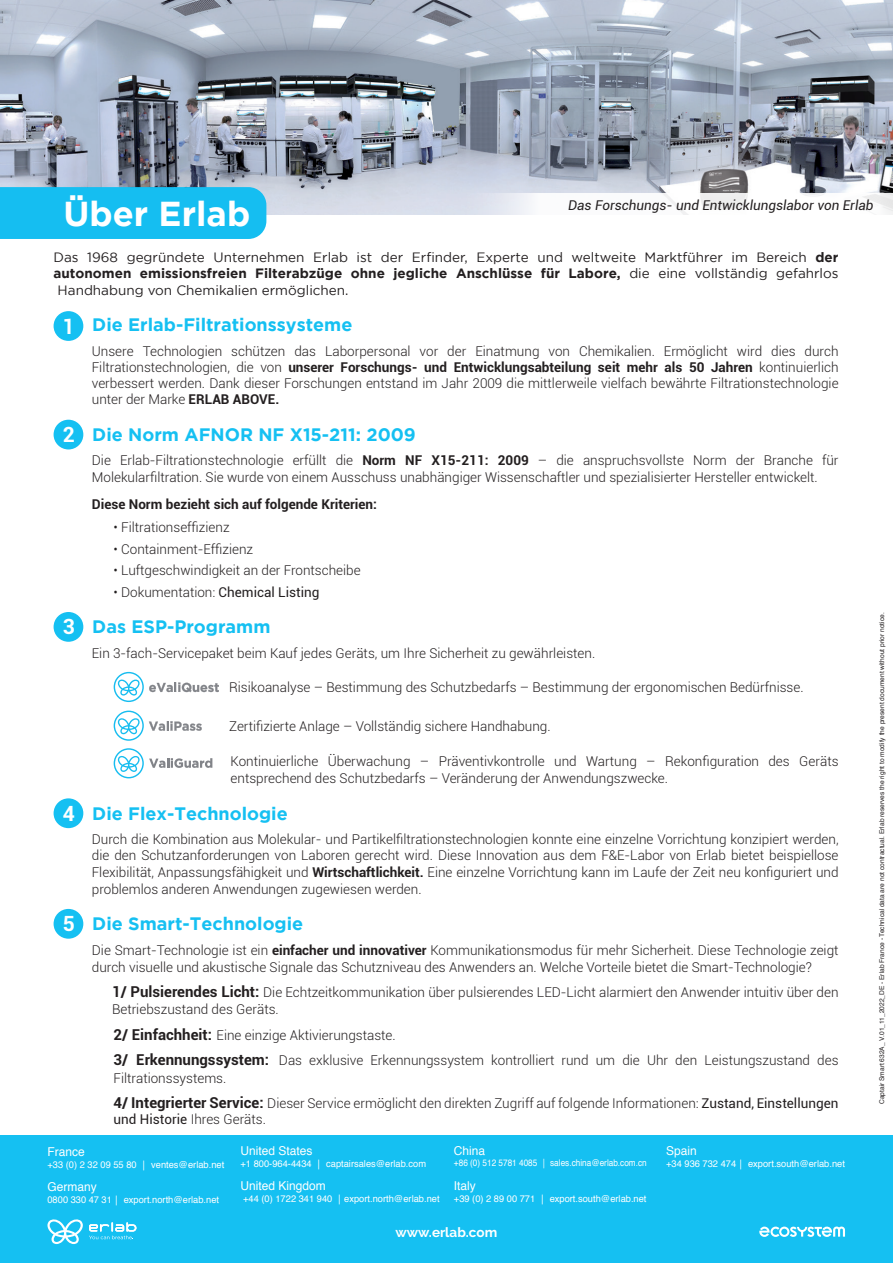
<style>
.page{position:relative;width:893px;height:1263px;background:#fff}
.page>*{position:absolute;margin:0;border:0;box-sizing:border-box;transform-origin:0 0}
.t1{font:700 34.5px "Gotham";color:#fff}
.t2{font:700 18px "Gotham";color:#15c0f2}
.t3{font:300 13.5px/16.2px "Roboto";color:#231f20}
.t4{font:13.5px "Gotham";color:#231f20}
.t5{font:700 13.5px "Gotham";color:#231f20}
.t6{font:italic 13.5px "Roboto";color:#231f20}
.t7{font:700 13.5px "Roboto";color:#231f20}
.t8{font:700 13.5px "Raleway";color:#fff}
.t9{font:12.15px "Helvetica";color:#fff}
.t10{font:9.45px "Helvetica";color:#fff}
.t11{font:9.3px "Helvetica";color:#fff;scale:.89 1}
.t12{font:6.6px "Helvetica";color:#231f20}
.s1{font-weight:700}
.s2{font-weight:400}
.s3{font-family:"Roboto";font-size:21px;color:#fff}
.s4{font-weight:700;font-size:15px}
</style>
<div class="page">
<img style="left:0;top:0;width:893px;height:214px">
<svg style="left:451px;top:193px;width:442px;height:22px"></svg>
<div style="left:0;top:187px;width:266px;height:52px;background:#15bef1"></div>
<div style="left:54px;top:311px;width:29px;height:30px;background:#15c0f2;border-radius:50%"></div>
<div style="left:54px;top:420px;width:29px;height:29px;background:#15c0f2;border-radius:50%"></div>
<div style="left:54px;top:612px;width:29px;height:30px;background:#15c0f2;border-radius:50%"></div>
<div style="left:54px;top:798px;width:29px;height:30px;background:#15c0f2;border-radius:50%"></div>
<div style="left:54px;top:909px;width:29px;height:30px;background:#15c0f2;border-radius:50%"></div>
<div style="left:0;top:1135px;width:893px;height:128px;background:#15c0f2"></div>
<svg style="left:759px;top:1226px;width:86px;height:11px"></svg>
<svg style="left:89px;top:1222px;width:47px;height:18px"></svg>
<svg style="left:47px;top:1219px;width:36px;height:25px"></svg>
<svg style="left:114px;top:672px;width:105px;height:30px"></svg>
<svg style="left:114px;top:711px;width:88px;height:30px"></svg>
<svg style="left:114px;top:748px;width:98px;height:30px"></svg>
<h1 class="t1" style="left:63px;top:193px;width:188px">Über Erlab</h1>
<p class="t4" style="left:54px;top:250px;width:786px">Das 1968 gegründete Unternehmen Erlab ist der Erfinder, Experte und weltweite Marktführer im Bereich <span class="s1">der</span></p>
<p class="t5" style="left:54px;top:266px;width:786px">autonomen emissionsfreien Filterabzüge ohne jegliche Anschlüsse für Labore, <span class="s2">die eine vollständig gefahrlos</span></p>
<p class="t4" style="left:58px;top:282px;width:292px">Handhabung von Chemikalien ermöglichen.</p>
<p class="t6" style="left:568px;top:196px;width:307px">Das Forschungs- und Entwicklungslabor von Erlab</p>
<h2 class="t2" style="left:63px;top:315px;width:291px"><span class="s3">1</span> Die Erlab-Filtrationssysteme</h2>
<p class="t3" style="left:92px;top:342px;width:748px;text-align:justify">Unsere Technologien schützen das Laborpersonal vor der Einatmung von Chemikalien. Ermöglicht wird dies durch Filtrationstechnologien, die von <span class="s1">unserer Forschungs- und Entwicklungsabteilung seit mehr als 50 Jahren</span> kontinuierlich verbessert werden. Dank dieser Forschungen entstand im Jahr 2009 die mittlerweile vielfach bewährte Filtrationstechnologie unter der Marke <span class="s1">ERLAB ABOVE.</span></p>
<h2 class="t2" style="left:63px;top:424px;width:355px"><span class="s3">2</span> Die Norm AFNOR NF X15-211: 2009</h2>
<p class="t3" style="left:92px;top:452px;width:748px">Die Erlab-Filtrationstechnologie erfüllt die <span class="s1">Norm NF X15-211: 2009</span> – die anspruchsvollste Norm der Branche für<br>Molekularfiltration. Sie wurde von einem Ausschuss unabhängiger Wissenschaftler und spezialisierter Hersteller entwickelt.</p>
<p class="t7" style="left:92px;top:495px;width:287px">Diese Norm bezieht sich auf folgende Kriterien:</p>
<p class="t3" style="left:114px;top:519px;width:118px">• Filtrationseffizienz</p>
<p class="t3" style="left:114px;top:540px;width:141px">• Containment-Effizienz</p>
<p class="t3" style="left:114px;top:562px;width:249px">• Luftgeschwindigkeit an der Frontscheibe</p>
<p class="t3" style="left:114px;top:583px;width:207px">• Dokumentation: <span class="s2">Chemical Listing</span></p>
<h2 class="t2" style="left:63px;top:616px;width:209px"><span class="s3">3</span> Das ESP-Programm</h2>
<p class="t3" style="left:92px;top:644px;width:505px">Ein 3-fach-Servicepaket beim Kauf jedes Geräts, um Ihre Sicherheit zu gewährleisten.</p>
<p class="t3" style="left:229px;top:678px;width:576px">Risikoanalyse – Bestimmung des Schutzbedarfs – Bestimmung der ergonomischen Bedürfnisse.</p>
<p class="t3" style="left:229px;top:718px;width:323px">Zertifizierte Anlage – Vollständig sichere Handhabung.</p>
<p class="t3" style="left:231px;top:752px;width:609px;line-height:17.1px">Kontinuierliche Überwachung – Präventivkontrolle und Wartung – Rekonfiguration des Geräts entsprechend des Schutzbedarfs – Veränderung der Anwendungszwecke.</p>
<h2 class="t2" style="left:63px;top:803px;width:226px"><span class="s3">4</span> Die Flex-Technologie</h2>
<p class="t3" style="left:92px;top:831px;width:748px;text-align:justify">Durch die Kombination aus Molekular- und Partikelfiltrationstechnologien konnte eine einzelne Vorrichtung konzipiert werden, die den Schutzanforderungen von Laboren gerecht wird. Diese Innovation aus dem F&amp;E-Labor von Erlab bietet beispiellose Flexibilität, Anpassungsfähigkeit und <span class="s1">Wirtschaftlichkeit.</span> Eine einzelne Vorrichtung kann im Laufe der Zeit neu konfiguriert und problemlos anderen Anwendungen zugewiesen werden.</p>
<h2 class="t2" style="left:63px;top:913px;width:242px"><span class="s3">5</span> Die Smart-Technologie</h2>
<p class="t3" style="left:92px;top:941px;width:748px;line-height:17.1px">Die Smart-Technologie ist ein <span class="s1">einfacher und innovativer</span> Kommunikationsmodus für mehr Sicherheit. Diese Technologie zeigt durch visuelle und akustische Signale das Schutzniveau des Anwenders an. Welche Vorteile bietet die Smart-Technologie?</p>
<p class="t3" style="left:112px;top:983px;width:728px;line-height:17.1px"><span class="s4">1/ Pulsierendes Licht:</span> Die Echtzeitkommunikation über pulsierendes LED-Licht alarmiert den Anwender intuitiv über den<br>Betriebszustand des Geräts.</p>
<p class="t3" style="left:114px;top:1022px;width:726px;line-height:25.5px"><span class="s4">2/ Einfachheit:</span> Eine einzige Aktivierungstaste.<br><span class="s4">3/ Erkennungssystem:</span> Das exklusive Erkennungssystem kontrolliert rund um die Uhr den Leistungszustand des</p>
<p class="t3" style="left:114px;top:1064px;width:726px;line-height:25.5px">Filtrationssystems.<br><span class="s4">4/ Integrierter Service:</span> Dieser Service ermöglicht den direkten Zugriff auf folgende Informationen: <span class="s2">Zustand, Einstellungen</span></p>
<p class="t3" style="left:114px;top:1111px;width:154px"><span class="s2">und Historie</span> Ihres Geräts.</p>
<p class="t9" style="left:47px;top:1142px;width:39px">France</p>
<p class="t10" style="left:47px;top:1157px;width:178px">+33 (0) 2 32 09 55 80 │ ventes@erlab.net</p>
<p class="t9" style="left:47px;top:1177px;width:51px">Germany</p>
<p class="t10" style="left:47px;top:1192px;width:173px">0800 330 47 31│ export.north@erlab.net</p>
<p class="t9" style="left:241px;top:1142px;width:73px">United States</p>
<p class="t10" style="left:241px;top:1156px;width:187px">+1 800-964-4434 │ captairsales@erlab.com</p>
<p class="t9" style="left:241px;top:1176px;width:87px">United Kingdom</p>
<p class="t10" style="left:243px;top:1191px;width:198px">+44 (0) 1722 341 940 │export.north@erlab.net</p>
<p class="t8" style="left:396px;top:1224px;width:103px">www.erlab.com</p>
<p class="t9" style="left:454px;top:1142px;width:33px">China</p>
<p class="t11" style="left:454px;top:1155px;width:218px">+86 (0) 512 5781 4085 │ sales.china@erlab.com.cn</p>
<p class="t9" style="left:454px;top:1176px;width:23px">Italy</p>
<p class="t10" style="left:454px;top:1191px;width:194px">+39 (0) 2 89 00 771 │ export.south@erlab.net</p>
<p class="t9" style="left:666px;top:1141px;width:32px">Spain</p>
<p class="t10" style="left:666px;top:1156px;width:180px">+34 936 732 474│ export.south@erlab.net</p>
<p class="t12" style="left:877px;top:1104px;width:493px;rotate:-90deg">Captair Smart 632A_ V.01_11_2022_DE - Erlab France - Technical data are not contractual. Erlab reserves the right to modify the present document without prior notice.</p>
</div>
